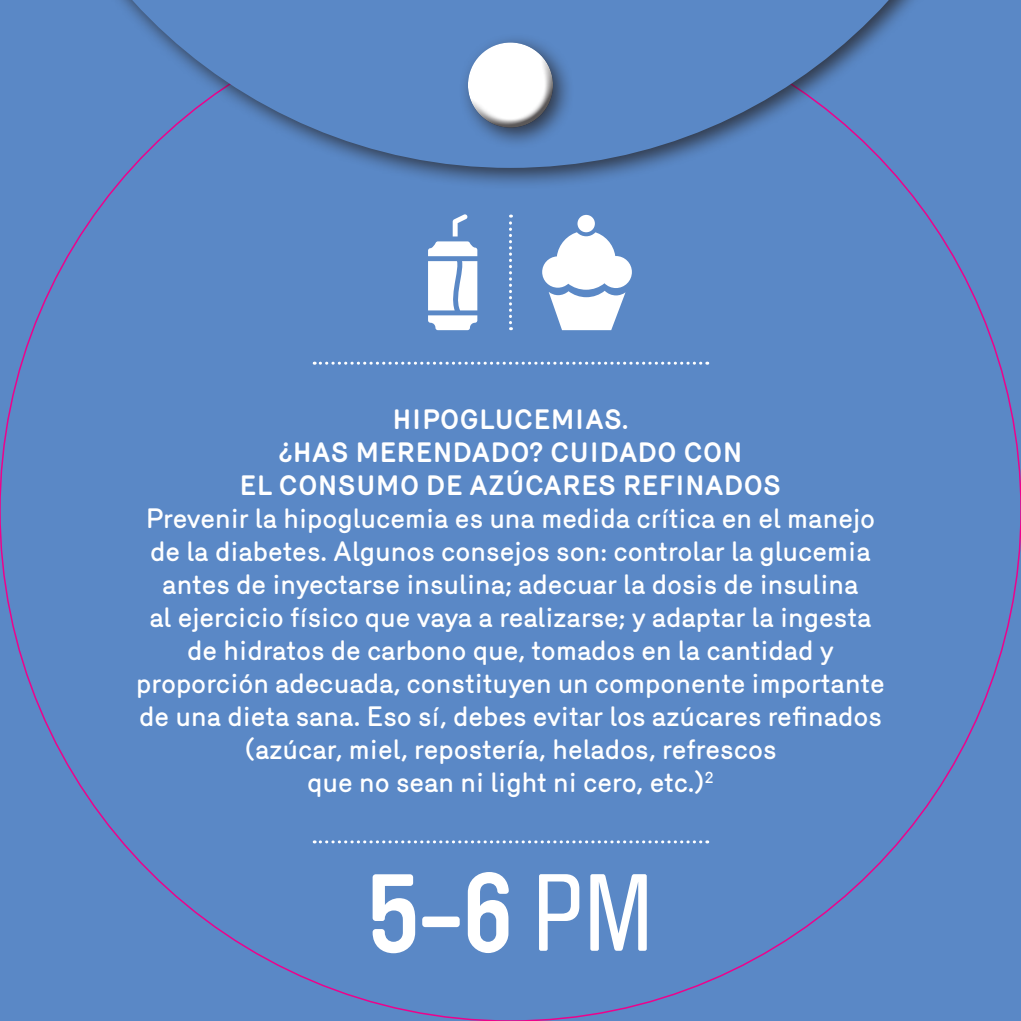
<style>
.page{position:relative;width:1021px;height:1021px;background:#fff}
.page>*{position:absolute;margin:0;border:0;box-sizing:border-box;transform-origin:0 0}
.t1{font:700 108px "Brauer Neue";color:#fff}
.t2{font:500 27px/33px "Mercury";color:#fff;text-align:center}
.t3{font:700 27px/33px "Mercury";color:#fff;text-align:center}
.s1{font-weight:400}
</style>
<div class="page">
<div style="left:0;top:0;width:1020px;height:1020px;background:#5a88c6"></div>
<svg style="left:314px;top:840px;width:393px;height:3px"></svg>
<svg style="left:314px;top:361px;width:393px;height:3px"></svg>
<svg style="left:509px;top:214px;width:3px;height:116px"></svg>
<div style="left:575px;top:213px;width:22px;height:21px;background:#fff;border-radius:50%"></div>
<div style="left:573px;top:211px;width:26px;height:25px;border:4px solid #5a88c6;border-radius:50%"></div>
<svg style="left:542px;top:231px;width:90px;height:99px"></svg>
<svg style="left:428px;top:214px;width:49px;height:116px"></svg>
<div style="left:0;top:0;width:1020px;height:190px;background:#231f20;opacity:.75"></div>
<svg style="left:0;top:0;width:1020px;height:168px"></svg>
<div style="left:458px;top:33px;width:117px;height:117px;background:#231f20;opacity:.75"></div>
<div style="left:463px;top:39px;width:90px;height:70px;background:#fff;opacity:.75"></div>
<div style="left:466px;top:56px;width:87px;height:73px;background:#231f20;opacity:.75"></div>
<p class="t3" style="left:239px;top:403px;width:543px">H IPOGLUCEMIAS.<br>¿HAS MERENDADO? CUIDADO CON<br>EL CONSUMO DE AZÚCARES REFINADOS</p>
<p class="t2" style="left:136px;top:502px;width:750px">Prevenir la hipoglucemia es una medida crítica en el manejo de la diabetes. Algunos consejos son: controlar la glucemia antes de inyectarse insulina; adecuar la dosis de insulina<br>al ejercicio físico que vaya a realizarse; y adaptar la ingesta de hidratos de carbono que, tomados en la cantidad y proporción adecuada, constituyen un componente importante de una dieta sana. Eso sí, debes evitar los azúcares refinados (azúcar, miel, repostería, helados, refrescos<br>que no sean ni light ni cero, etc.)<sup>2</sup></p>
<h1 class="t1" style="left:367px;top:851px;width:287px">5-6 <span class="s1">PM</span></h1>
</div>
